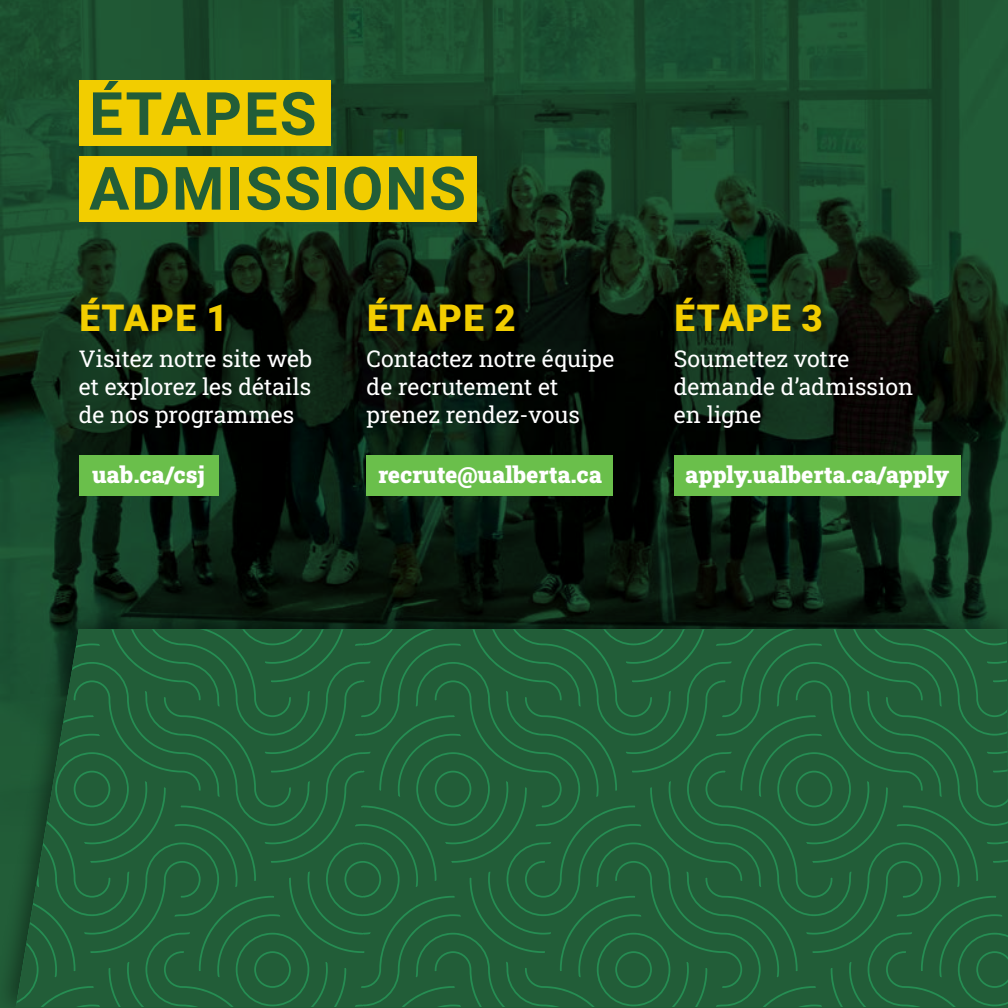
<style>
.page{position:relative;width:1008px;height:1008px;background:#fff}
.page>*{position:absolute;margin:0;border:0;box-sizing:border-box;transform-origin:0 0}
.t1{font:700 59.85px/74.7px "Roboto";letter-spacing:.03em;color:#225d38}
.t2{font:900 36.75px "Roboto";letter-spacing:.035em;color:#f2cd00}
.t3{font:23.1px/27.7px "Roboto Slab";color:#fff}
.t4{font:900 23.1px "Roboto Slab";color:#fff}
</style>
<div class="page">
<img style="left:0;top:0;width:1008px;height:606px">
<div style="left:79px;top:156px;width:398px;height:66px;background:#f2cd00"></div>
<div style="left:79px;top:80px;width:252px;height:66px;background:#f2cd00"></div>
<div style="left:79px;top:456px;width:139px;height:40px;background:#6abf4b"></div>
<div style="left:367px;top:456px;width:246px;height:40px;background:#6abf4b"></div>
<div style="left:674px;top:456px;width:287px;height:40px;background:#6abf4b"></div>
<div style="left:0;top:606px;width:1008px;height:402px;background:#000;opacity:.4"></div>
<svg style="left:16px;top:629px;width:992px;height:378px;background:#226039"></svg>
<svg style="left:236px;top:933px;width:73px;height:73px;background:#22633b"></svg>
<div style="left:257px;top:954px;width:31px;height:31px;background:#225d38;border-radius:50%"></div>
<div style="left:256px;top:953px;width:33px;height:33px;border:2px solid #225d38;border-radius:50%"></div>
<svg style="left:236px;top:629px;width:73px;height:16px"></svg>
<svg style="left:327px;top:843px;width:72px;height:73px;background:#22623b"></svg>
<div style="left:348px;top:864px;width:30px;height:31px;background:#225d38;border-radius:15px"></div>
<div style="left:346px;top:863px;width:33px;height:33px;border:2px solid #225d38;border-radius:15px"></div>
<svg style="left:56px;top:753px;width:72px;height:72px;background:#22623b"></svg>
<div style="left:77px;top:774px;width:30px;height:30px;background:#225d38;border-radius:50%"></div>
<div style="left:75px;top:772px;width:34px;height:34px;border:2px solid #225d38;border-radius:50%"></div>
<h1 class="t1" style="left:89px;top:74px;width:378px">ÉTAPES<br>ADMISSIONS</h1>
<h2 class="t2" style="left:79px;top:292px;width:150px">ÉTAPE 1</h2>
<p class="t3" style="left:79px;top:344px;width:235px;text-align:justify">Visitez notre site web et explorez les détails de nos programmes</p>
<p class="t4" style="left:92px;top:459px;width:114px">uab.ca/csj</p>
<h2 class="t2" style="left:367px;top:292px;width:150px">ÉTAPE 2</h2>
<p class="t3" style="left:367px;top:344px;width:249px">Contactez notre équipe de recrutement et prenez rendez-vous</p>
<p class="t4" style="left:378px;top:459px;width:225px">recrute@ualberta.ca</p>
<h2 class="t2" style="left:675px;top:292px;width:150px">ÉTAPE 3</h2>
<p class="t3" style="left:674px;top:344px;width:241px">Soumettez votre demande d’admission en ligne</p>
<p class="t4" style="left:685px;top:459px;width:266px">apply.ualberta.ca/apply</p>
</div>
